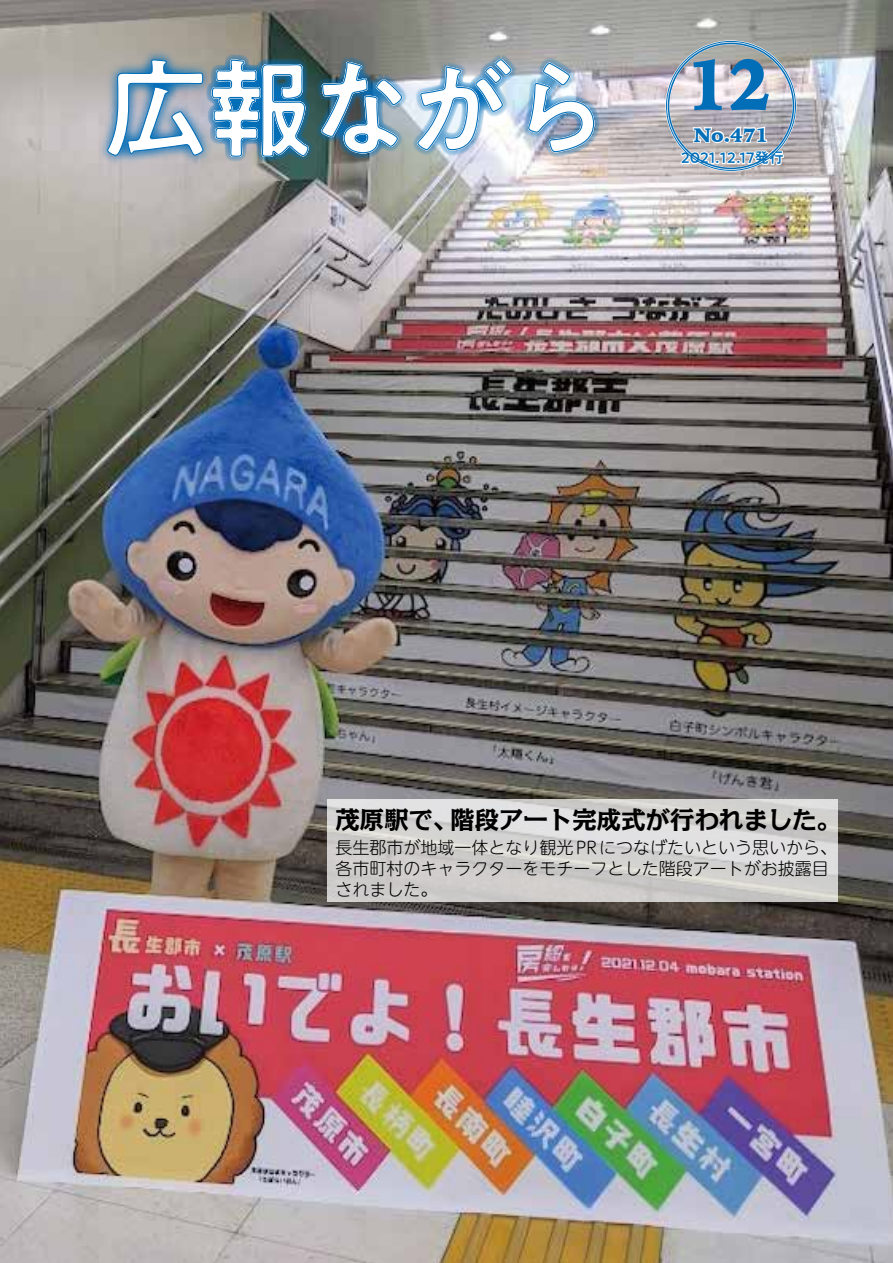
<style>
.page{position:relative;width:893px;height:1263px;background:#fff}
.page>*{position:absolute;margin:0;border:0;box-sizing:border-box;transform-origin:0 0}
.t1{font:900 71.25px "Iowan Old Style BT";color:#036eb8;scale:.9 1}
.t2{font:700 24.45px "Kakumin Pro";color:#000}
.t3{font:900 19.35px "Iowan Old Style BT";color:#036eb8}
.t4{font:300 16.95px/21.3px "UD Shin M Go Pro";color:#000}
.t5{font:500 14.7px "PA1 Gothic Std N";letter-spacing:-.005em;color:#036eb8}
</style>
<div class="page">
<img style="left:0;top:0;width:893px;height:1263px">
<svg style="left:327px;top:799px;width:511px;height:103px;background:#d3d2d1"></svg>
<svg style="left:679px;top:125px;width:106px;height:48px"></svg>
<div style="left:668px;top:43px;width:126px;height:126px;border:2px solid #036eb8;border-radius:50%"></div>
<img style="left:47px;top:0;width:217px;height:203px">
<img style="left:107px;top:53px;width:493px;height:110px">
<h1 class="t1" style="left:687px;top:40px;width:95px">12</h1>
<p class="t3" style="left:694px;top:122px;width:76px">No.471</p>
<p class="t5" style="left:681px;top:149px;width:104px">2021.12.17発行</p>
<h2 class="t2" style="left:450px;top:801px;width:393px">階段アート完成式が行われました。</h2>
<h2 class="t2" style="left:335px;top:801px;width:124px">茂原駅で、</h2>
<p class="t4" style="left:335px;top:836px;width:503px">長生郡市が地域一体となり観光PRにつなげたいという思いから、各市町村のキャラクターをモチーフとした階段アートがお披露目されました。</p>
</div>
